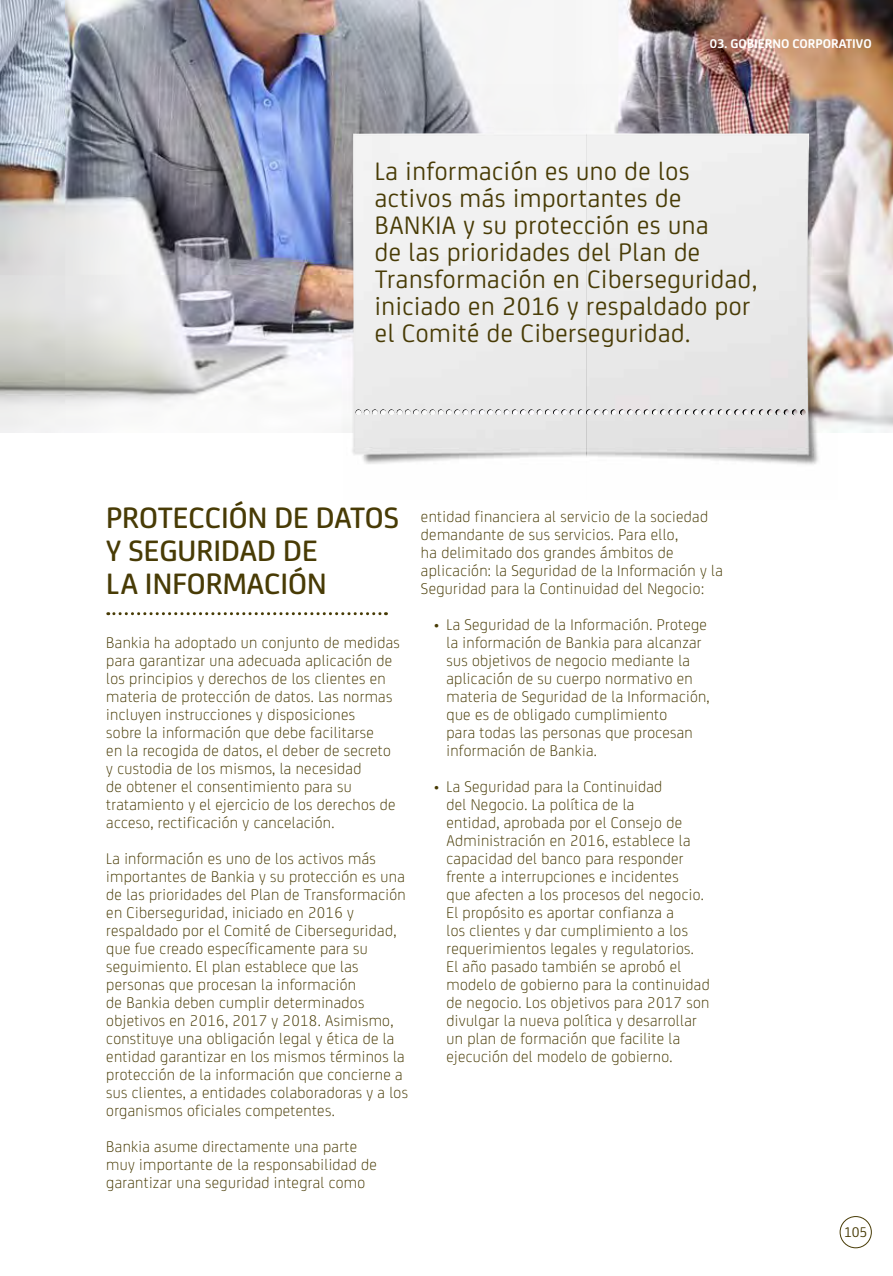
<style>
.page{position:relative;width:893px;height:1276px;background:#fff}
.page>*{position:absolute;margin:0;border:0;box-sizing:border-box;transform-origin:0 0}
.t1{font:500 31.5px/33px "Bankia";color:#483b05}
.t2{font:27px/27px "Bankia";letter-spacing:.02em;color:#483b05}
.t3{font:300 16.5px/18px "Bankia";letter-spacing:.02em;color:#483b05}
.t4{font:15px "Bankia";color:#483b05}
.t5{font:700 13.5px "Bankia";color:#fff}
</style>
<div class="page">
<img style="left:0;top:0;width:893px;height:432px">
<div style="left:840px;top:1216px;width:32px;height:32px;border:1px solid #483b05;border-radius:50%"></div>
<img style="left:343px;top:84px;width:495px;height:381px">
<svg style="left:355px;top:408px;width:453px;height:9px;fill:#e6e5e5"></svg>
<svg style="left:108px;top:612px;width:278px;height:3px"></svg>
<p class="t5" style="left:710px;top:33px;width:163px">03. GOBIERNO CORPORATIVO</p>
<h2 class="t2" style="left:375px;top:156px;width:384px">La información es uno de los activos más importantes de<br>BANKIA y su protección es una<br>de las prioridades del Plan de<br>Transformación en Ciberseguridad, iniciado en 2016 y respaldado por el Comité de Ciberseguridad.</h2>
<h1 class="t1" style="left:106px;top:499px;width:294px">PROTECCIÓN DE DATOS<br>Y SEGURIDAD DE<br>LA INFORMACIÓN</h1>
<p class="t3" style="left:106px;top:633px;width:295px">Bankia ha adoptado un conjunto de medidas para garantizar una adecuada aplicación de los principios y derechos de los clientes en materia de protección de datos. Las normas incluyen instrucciones y disposiciones<br>sobre la información que debe facilitarse<br>en la recogida de datos, el deber de secreto y custodia de los mismos, la necesidad<br>de obtener el consentimiento para su tratamiento y el ejercicio de los derechos de acceso, rectificación y cancelación.</p>
<p class="t3" style="left:106px;top:849px;width:303px">La información es uno de los activos más importantes de Bankia y su protección es una de las prioridades del Plan de Transformación en Ciberseguridad, iniciado en 2016 y respaldado por el Comité de Ciberseguridad, que fue creado específicamente para su seguimiento. El plan establece que las personas que procesan la información<br>de Bankia deben cumplir determinados objetivos en 2016, 2017 y 2018. Asimismo, constituye una obligación legal y ética de la entidad garantizar en los mismos términos la protección de la información que concierne a sus clientes, a entidades colaboradoras y a los organismos oficiales competentes.</p>
<p class="t3" style="left:106px;top:1137px;width:272px">Bankia asume directamente una parte muy importante de la responsabilidad de garantizar una seguridad integral como</p>
<p class="t3" style="left:421px;top:507px;width:303px">entidad financiera al servicio de la sociedad demandante de sus servicios. Para ello,<br>ha delimitado dos grandes ámbitos de aplicación: la Seguridad de la Información y la Seguridad para la Continuidad del Negocio:</p>
<p class="t3" style="left:446px;top:615px;width:265px;text-indent:-13px">• La Seguridad de la Información. Protege la información de Bankia para alcanzar sus objetivos de negocio mediante la aplicación de su cuerpo normativo en materia de Seguridad de la Información, que es de obligado cumplimiento<br>para todas las personas que procesan información de Bankia.</p>
<p class="t3" style="left:446px;top:777px;width:265px;text-indent:-13px">• La Seguridad para la Continuidad<br>del Negocio. La política de la<br>entidad, aprobada por el Consejo de Administración en 2016, establece la capacidad del banco para responder frente a interrupciones e incidentes<br>que afecten a los procesos del negocio.<br>El propósito es aportar confianza a<br>los clientes y dar cumplimiento a los requerimientos legales y regulatorios.<br>El año pasado también se aprobó el modelo de gobierno para la continuidad de negocio. Los objetivos para 2017 son divulgar la nueva política y desarrollar un plan de formación que facilite la ejecución del modelo de gobierno.</p>
<p class="t4" style="left:844px;top:1221px;width:25px">105</p>
</div>
